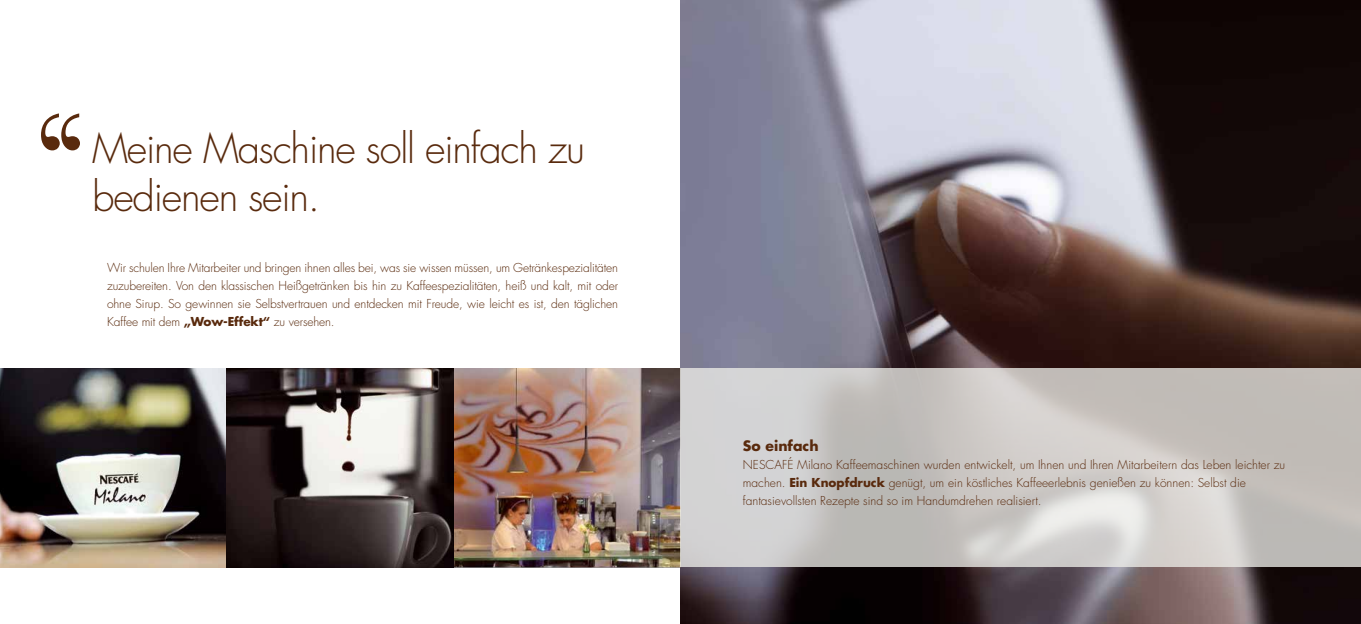
<style>
.page{position:relative;width:1361px;height:624px;background:#fff}
.page>*{position:absolute;margin:0;border:0;box-sizing:border-box;transform-origin:0 0}
.t1{font:300 40px/48px "Futura";letter-spacing:-.03em;color:#592a0d}
.t2{font:700 14px "Futura";color:#592a0d}
.t3{font:300 12px/18px "Futura";color:#592a0d;text-align:justify}
.s1{font-weight:700}
</style>
<div class="page">
<img style="left:680px;top:0;width:681px;height:624px">
<svg style="left:41px;top:113px;width:39px;height:37px"></svg>
<img style="left:0;top:369px;width:680px;height:198px">
<svg style="left:680px;top:369px;width:681px;height:198px;background:#cac7c4"></svg>
<h1 class="t1" style="left:92px;top:125px;width:494px">Meine Maschine soll einfach zu bedienen sein.</h1>
<p class="t3" style="left:107px;top:258px;width:512px">Wir schulen Ihre Mitarbeiter und bringen ihnen alles bei, was sie wissen müssen, um Getränkespezialitäten zuzubereiten. Von den klassischen Heißgetränken bis hin zu Kaffeespezialitäten, heiß und kalt, mit oder ohne Sirup. So gewinnen sie Selbstvertrauen und entdecken mit Freude, wie leicht es ist, den täglichen Kaffee mit dem <span class="s1">„Wow-Effekt“</span> zu versehen.</p>
<p class="t2" style="left:743px;top:436px;width:77px">So einfach</p>
<p class="t3" style="left:743px;top:455px;width:544px;text-align:left">NESCAFÉ Milano Kaffeemaschinen wurden entwickelt, um Ihnen und Ihren Mitarbeitern das Leben leichter zu machen. <span class="s1">Ein Knopfdruck</span> genügt, um ein köstliches Kaffeeerlebnis genießen zu können: Selbst die fantasievollsten Rezepte sind so im Handumdrehen realisiert.</p>
</div>
